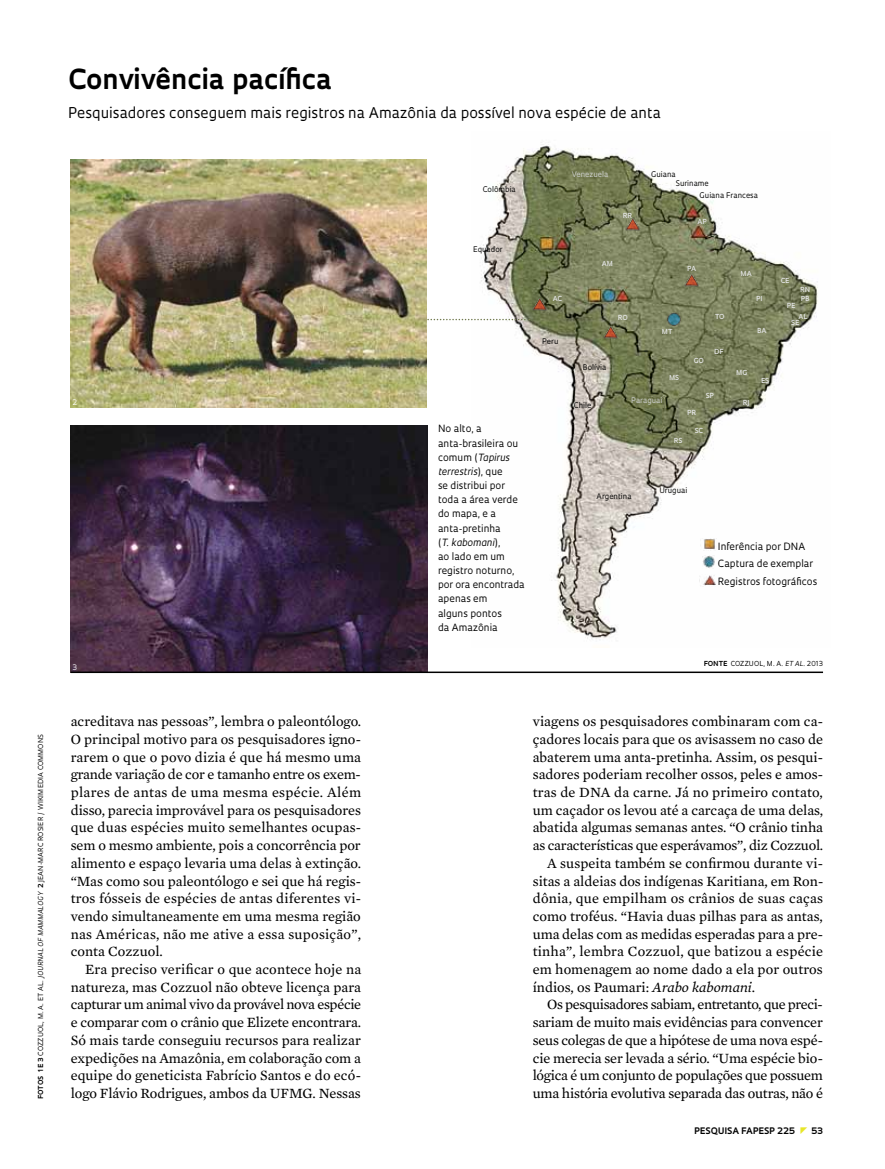
<style>
.page{position:relative;width:885px;height:1169px;background:#fff}
.page>*{position:absolute;margin:0;border:0;box-sizing:border-box;transform-origin:0 0}
.t1{font:700 26.85px "Oculum";color:#000}
.t2{font:14.4px/17.7px "Mercury Text G2";color:#000;text-align:justify}
.t3{font:14.4px "Mercury Text G2";letter-spacing:-.02em;color:#000}
.t4{font:14.4px "Oculum";color:#000}
.t5{font:14.4px "Mercury Text G2";letter-spacing:-.025em;color:#000}
.t6{font:9.75px/14.1px "Oculum";color:#000}
.t7{font:700 8.7px "Oculum";letter-spacing:.01em;color:#000}
.t8{font:7.5px "Oculum";color:#000}
.t9{font:7.5px "Oculum";color:#d1d3d4}
.t10{font:7.35px "Oculum";color:#fff}
.t11{font:6.75px "Oculum";letter-spacing:.02em;color:#000}
.t12{font:600 6.75px/8.9px "Oculum";color:#e6e7e8}
.s1{font-weight:700}
.s2{font-style:italic}
</style>
<div class="page">
<img style="left:474px;top:142px;width:344px;height:498px">
<img style="left:71px;top:425px;width:357px;height:246px">
<svg style="left:427px;top:319px;width:103px;height:1px"></svg>
<img style="left:71px;top:159px;width:356px;height:248px">
<hr style="left:71px;top:671px;width:752px;height:2px;background:#000">
<img style="left:666px;top:312px;width:15px;height:16px">
<img style="left:530px;top:298px;width:18px;height:14px">
<img style="left:601px;top:325px;width:18px;height:15px">
<img style="left:682px;top:273px;width:18px;height:15px">
<img style="left:623px;top:218px;width:18px;height:14px">
<img style="left:700px;top:538px;width:16px;height:12px">
<svg style="left:702px;top:556px;width:13px;height:12px"></svg>
<img style="left:700px;top:574px;width:18px;height:12px">
<p class="t11" style="left:36px;top:1098px;width:366px;rotate:-90deg"><span class="s1">fotos 1 e 3</span> cozzuol, m. a. et al. <span class="s2">journal of mammalogy</span> <span class="s1">2</span> Jean-marc rosier / wikimedia commons</p>
<h1 class="t1" style="left:68px;top:60px;width:265px">Convivência pacífica</h1>
<p class="t4" style="left:68px;top:103px;width:594px">Pesquisadores conseguem mais registros na Amazônia da possível nova espécie de anta</p>
<p class="t9" style="left:572px;top:169px;width:38px">Venezuela</p>
<p class="t8" style="left:651px;top:169px;width:26px">Guiana</p>
<p class="t8" style="left:483px;top:185px;width:35px">Colômbia</p>
<p class="t8" style="left:676px;top:179px;width:35px">Suriname</p>
<p class="t8" style="left:700px;top:191px;width:60px">Guiana Francesa</p>
<p class="t12" style="left:623px;top:210px;width:6px">RR</p>
<p class="t12" style="left:697px;top:217px;width:11px">AP</p>
<p class="t8" style="left:473px;top:245px;width:31px">Equador</p>
<p class="t12" style="left:602px;top:259px;width:12px">AM</p>
<p class="t12" style="left:687px;top:263px;width:10px">PA</p>
<p class="t12" style="left:741px;top:268px;width:12px">MA</p>
<p class="t12" style="left:781px;top:276px;width:5px">CE</p>
<p class="t12" style="left:553px;top:293px;width:6px">AC</p>
<p class="t12" style="left:756px;top:293px;width:7px">PI</p>
<p class="t12" style="left:800px;top:284px;width:11px">RN<br>PB</p>
<p class="t12" style="left:787px;top:300px;width:9px">PE</p>
<p class="t12" style="left:618px;top:312px;width:6px">RO</p>
<p class="t12" style="left:715px;top:312px;width:6px">TO</p>
<p class="t12" style="left:798px;top:311px;width:6px">AL</p>
<p class="t12" style="left:791px;top:317px;width:5px">SE</p>
<p class="t12" style="left:662px;top:326px;width:12px">MT</p>
<p class="t12" style="left:757px;top:325px;width:10px">BA</p>
<p class="t8" style="left:542px;top:336px;width:18px">Peru</p>
<p class="t12" style="left:714px;top:347px;width:11px">DF</p>
<p class="t10" style="left:73px;top:398px;width:6px">2</p>
<p class="t8" style="left:583px;top:362px;width:25px">Bolívia</p>
<p class="t8" style="left:574px;top:400px;width:19px">Chile</p>
<p class="t12" style="left:669px;top:372px;width:11px">MS</p>
<p class="t9" style="left:631px;top:395px;width:33px">Paraguai</p>
<p class="t12" style="left:694px;top:356px;width:11px">GO</p>
<p class="t12" style="left:687px;top:408px;width:10px">PR</p>
<p class="t12" style="left:706px;top:391px;width:10px">SP</p>
<p class="t12" style="left:736px;top:368px;width:12px">MG</p>
<p class="t12" style="left:743px;top:397px;width:8px">RJ</p>
<p class="t12" style="left:761px;top:375px;width:5px">ES</p>
<p class="t6" style="left:438px;top:421px;width:88px">N o alto, a anta-brasileira ou comum (<span class="s2">Tapirus terrestris</span>), que<br>se distribui por toda a área verde do mapa, e a anta-pretinha<br>(<span class="s2">T. kabomani</span>),<br>ao lado em um registro noturno, por ora encontrada apenas em<br>alguns pontos<br>da Amazônia</p>
<p class="t8" style="left:597px;top:491px;width:37px">Argentina</p>
<p class="t12" style="left:674px;top:436px;width:5px">RS</p>
<p class="t12" style="left:695px;top:426px;width:5px">SC</p>
<p class="t8" style="left:659px;top:486px;width:29px">U ruguai</p>
<p class="t6" style="left:718px;top:537px;width:101px;line-height:17.7px">I nferência por DNA<br>Captura de exemplar<br>Registros fotográficos</p>
<p class="t10" style="left:73px;top:662px;width:6px">3</p>
<p class="t11" style="left:704px;top:659px;width:121px"><span class="s1">Fonte</span> cozzuol, m. a. <span class="s2">et al</span>. 2013</p>
<p class="t2" style="left:71px;top:711px;width:292px">acreditava nas pessoas”, lembra o paleontólogo.<br>O principal motivo para os pesquisadores igno&shy;rarem o que o povo dizia é que há mesmo uma grande variação de cor e tamanho entre os exem&shy;plares de antas de uma mesma espécie. Além disso, parecia improvável para os pesquisadores que duas espécies muito semelhantes ocupas&shy;sem o mesmo ambiente, pois a concorrência por alimento e espaço levaria uma delas à extinção. “Mas como sou paleontólogo e sei que há regis&shy;tros fósseis de espécies de antas diferentes vi&shy;vendo simultaneamente em uma mesma região nas Américas, não me ative a essa suposição”, conta Cozzuol.</p>
<p class="t2" style="left:71px;top:959px;width:292px;text-indent:14px">Era preciso verificar o que acontece hoje na natureza, mas Cozzuol não obteve licença para capturar um animal vivo da provável nova espécie e comparar com o crânio que Elizete encontrara.<br>Só mais tarde conseguiu recursos para realizar expedições na Amazônia, em colaboração com a equipe do geneticista Fabrício Santos e do ecó-</p>
<p class="t2" style="left:71px;top:1083px;width:292px">logo Flávio Rodrigues, ambos da UFMG. Nessas</p>
<p class="t2" style="left:533px;top:711px;width:292px">viagens os pesquisadores combinaram com ca-</p>
<p class="t2" style="left:533px;top:729px;width:292px">çadores locais para que os avisassem no caso de</p>
<p class="t2" style="left:533px;top:747px;width:292px">abaterem uma anta-pretinha. Assim, os pesqui-</p>
<p class="t2" style="left:533px;top:765px;width:292px">sadores poderiam recolher ossos, peles e amos-</p>
<p class="t2" style="left:533px;top:782px;width:292px">tras de DNA da carne. Já no primeiro contato,</p>
<p class="t2" style="left:533px;top:800px;width:292px">um caçador os levou até a carcaça de uma delas,</p>
<p class="t2" style="left:533px;top:818px;width:292px">abatida algumas semanas antes. “O crânio tinha</p>
<p class="t3" style="left:533px;top:835px;width:292px">as características que esperávamos”, diz Cozzuol.</p>
<p class="t2" style="left:547px;top:853px;width:277px">A suspeita também se confirmou durante vi-</p>
<p class="t2" style="left:533px;top:871px;width:292px">sitas a aldeias dos indígenas Karitiana, em Ron-</p>
<p class="t2" style="left:533px;top:888px;width:292px">dônia, que empilham os crânios de suas caças</p>
<p class="t2" style="left:533px;top:906px;width:292px">como troféus. “Havia duas pilhas para as antas,</p>
<p class="t2" style="left:533px;top:924px;width:292px">uma delas com as medidas esperadas para a pre-</p>
<p class="t2" style="left:533px;top:942px;width:292px">tinha”, lembra Cozzuol, que batizou a espécie</p>
<p class="t2" style="left:533px;top:959px;width:291px">em homenagem ao nome dado a ela por outros</p>
<p class="t2" style="left:533px;top:977px;width:224px">índios, os Paumari: <span class="s2">Arabo kabomani</span>.</p>
<p class="t5" style="left:547px;top:994px;width:277px">Os pesquisadores sabiam, entretanto, que preci-</p>
<p class="t2" style="left:533px;top:1012px;width:292px">sariam de muito mais evidências para convencer</p>
<p class="t2" style="left:533px;top:1030px;width:292px">seus colegas de que a hipótese de uma nova espé-</p>
<p class="t2" style="left:533px;top:1048px;width:292px">cie merecia ser levada a sério. “Uma espécie bio-</p>
<p class="t3" style="left:533px;top:1065px;width:292px">lógica é um conjunto de populações que possuem</p>
<p class="t2" style="left:533px;top:1083px;width:292px">uma história evolutiva separada das outras, não é</p>
<p class="t7" style="left:694px;top:1124px;width:30px">pESQUISA</p>
<p class="t7" style="left:741px;top:1124px;width:12px">FAPESP</p>
<p class="t7" style="left:777px;top:1124px;width:19px">225</p>
<p class="t7" style="left:811px;top:1124px;width:14px">53</p>
</div>
